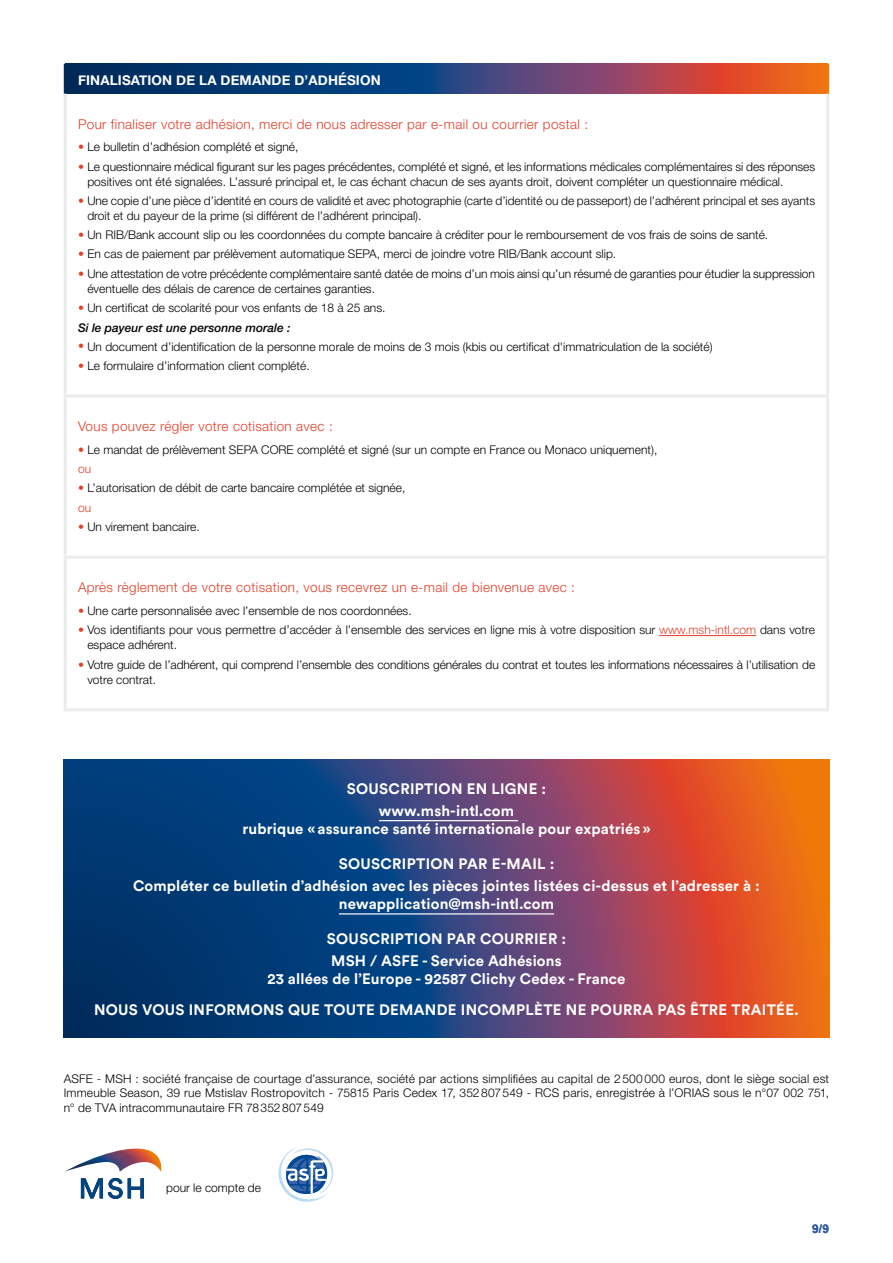
<style>
.page{position:relative;width:893px;height:1263px;background:#fff}
.page>*{position:absolute;margin:0;border:0;box-sizing:border-box;transform-origin:0 0}
.t1{font:700 15px/22.2px "Circular Std";letter-spacing:.01em;color:#fff;text-align:center}
.t2{font:300 13.5px "Helvetica Neue LT Std";letter-spacing:.025em;color:#e03f2a}
.t3{font:700 13.5px "Helvetica Neue";letter-spacing:.01em;color:#fff}
.t4{font:300 12px/15px "Helvetica Neue LT Std";color:#000}
.t5{font:700 12px "Arial";color:#335f9c}
.s1{color:#e03f2a}
.s2{font-weight:500;font-style:italic}
</style>
<div class="page">
<svg style="left:64px;top:759px;width:765px;height:278px;background:#584563"></svg>
<hr style="left:379px;top:820px;width:139px;height:1px;background:#fff">
<hr style="left:339px;top:913px;width:215px;height:1px;background:#fff">
<svg style="left:67px;top:64px;width:759px;height:30px;background:#4f4263"></svg>
<hr style="left:64px;top:94px;width:3px;height:300px;background:#ececec">
<hr style="left:826px;top:94px;width:3px;height:300px;background:#ececec">
<hr style="left:64px;top:397px;width:3px;height:159px;background:#ececec">
<hr style="left:826px;top:397px;width:3px;height:159px;background:#ececec">
<hr style="left:64px;top:559px;width:3px;height:149px;background:#ececec">
<hr style="left:826px;top:559px;width:3px;height:149px;background:#ececec">
<hr style="left:64px;top:64px;width:3px;height:30px;background:#002857">
<hr style="left:826px;top:64px;width:3px;height:30px;background:#ef7a06">
<hr style="left:64px;top:394px;width:765px;height:3px;background:#ececec">
<hr style="left:64px;top:556px;width:765px;height:3px;background:#ececec">
<hr style="left:64px;top:708px;width:765px;height:3px;background:#ececec">
<hr style="left:659px;top:635px;width:97px;height:1px;background:#e03f2a">
<svg style="left:64px;top:1148px;width:98px;height:24px"></svg>
<svg style="left:81px;top:1178px;width:63px;height:21px"></svg>
<svg style="left:278px;top:1147px;width:56px;height:55px"></svg>
<p class="t3" style="left:78px;top:70px;width:304px">FINALISATION DE LA DEMANDE D’ADHÉSION</p>
<p class="t2" style="left:78px;top:116px;width:512px">Pour finaliser votre adhésion, merci de nous adresser par e-mail ou courrier postal :</p>
<p class="t4" style="left:78px;top:139px;width:222px"><span class="s1">•</span> Le bulletin d’adhésion complété et signé,</p>
<p class="t4" style="left:87px;top:159px;width:729px;text-indent:-9px"><span class="s1">•</span> Le questionnaire médical figurant sur les pages précédentes, complété et signé, et les informations médicales complémentaires si des réponses positives ont été signalées. L’assuré principal et, le cas échant chacun de ses ayants droit, doivent compléter un questionnaire médical.</p>
<p class="t4" style="left:87px;top:193px;width:729px;text-indent:-9px"><span class="s1">•</span> Une copie d’une pièce d’identité en cours de validité et avec photographie (carte d’identité ou de passeport) de l’adhérent principal et ses ayants droit et du payeur de la prime (si différent de l’adhérent principal).</p>
<p class="t4" style="left:78px;top:227px;width:692px"><span class="s1">•</span> Un RIB/Bank account slip ou les coordonnées du compte bancaire à créditer pour le remboursement de vos frais de soins de santé.</p>
<p class="t4" style="left:78px;top:246px;width:540px"><span class="s1">•</span> En cas de paiement par prélèvement automatique SEPA, merci de joindre votre RIB/Bank account slip.</p>
<p class="t4" style="left:87px;top:266px;width:729px;text-indent:-9px"><span class="s1">•</span> Une attestation de votre précédente complémentaire santé datée de moins d’un mois ainsi qu’un résumé de garanties pour étudier la suppression éventuelle des délais de carence de certaines garanties.</p>
<p class="t4" style="left:78px;top:297px;width:309px;line-height:20px"><span class="s1">•</span> Un certificat de scolarité pour vos enfants de 18 à 25 ans.<br><span class="s2">Si le payeur est une personne morale :</span></p>
<p class="t4" style="left:78px;top:339px;width:636px"><span class="s1">•</span> Un document d’identification de la personne morale de moins de 3 mois (kbis ou certificat d'immatriculation de la société)</p>
<p class="t4" style="left:78px;top:358px;width:233px"><span class="s1">•</span> Le formulaire d’information client complété.</p>
<p class="t2" style="left:78px;top:418px;width:256px">Vous pouvez régler votre cotisation avec :</p>
<p class="t4" style="left:78px;top:440px;width:581px;line-height:19.2px"><span class="s1">•</span> Le mandat de prélèvement SEPA CORE complété et signé (sur un compte en France ou Monaco uniquement), <span class="s1">ou</span></p>
<p class="t4" style="left:78px;top:478px;width:329px;line-height:19.2px"><span class="s1">•</span> L’autorisation de débit de carte bancaire complétée et signée, <span class="s1">ou</span></p>
<p class="t4" style="left:78px;top:519px;width:123px"><span class="s1">•</span> Un virement bancaire.</p>
<p class="t2" style="left:78px;top:579px;width:498px">Après règlement de votre cotisation, vous recevrez un e-mail de bienvenue avec :</p>
<p class="t4" style="left:78px;top:603px;width:335px"><span class="s1">•</span> Une carte personnalisée avec l’ensemble de nos coordonnées.</p>
<p class="t4" style="left:87px;top:622px;width:729px;text-indent:-9px"><span class="s1">•</span> Vos identifiants pour vous permettre d’accéder à l’ensemble des services en ligne mis à votre disposition sur <span class="s1">www.msh-intl.com</span> dans votre espace adhérent.</p>
<p class="t4" style="left:87px;top:657px;width:729px;text-indent:-9px"><span class="s1">•</span> Votre guide de l’adhérent, qui comprend l’ensemble des conditions générales du contrat et toutes les informations nécessaires à l’utilisation de votre contrat.</p>
<p class="t1" style="left:347px;top:777px;width:201px">SOUSCRIPTION EN LIGNE : www.msh-intl.com</p>
<p class="t1" style="left:242px;top:817px;width:410px">rubrique « assurance santé internationale pour expatriés »</p>
<p class="t1" style="left:133px;top:852px;width:628px">SOUSCRIPTION PAR E-MAIL :<br>Compléter ce bulletin d’adhésion avec les pièces jointes listées ci-dessus et l’adresser à :</p>
<p class="t1" style="left:339px;top:892px;width:217px">newapplication@msh-intl.com</p>
<p class="t1" style="left:327px;top:927px;width:241px;text-align:left">SOUSCRIPTION PAR COURRIER :<br>MSH / ASFE - Service Adhésions</p>
<p class="t1" style="left:94px;top:963px;width:706px;line-height:30.8px">23 allées de l’Europe - 92587 Clichy Cedex - France<br>NOUS VOUS INFORMONS QUE TOUTE DEMANDE INCOMPLÈTE NE POURRA PAS ÊTRE TRAITÉE.</p>
<p class="t4" style="left:64px;top:1071px;width:767px;line-height:14.4px;text-align:justify">ASFE - MSH : société française de courtage d’assurance, société par actions simplifiées au capital de 2500000 euros, dont le siège social est Immeuble Season, 39 rue Mstislav Rostropovitch - 75815 Paris Cedex 17, 352807549 - RCS paris, enregistrée à l’ORIAS sous le n°07 002 751, n° de TVA intracommunautaire FR 78352807549</p>
<p class="t4" style="left:166px;top:1179px;width:96px">pour le compte de</p>
<p class="t5" style="left:812px;top:1221px;width:19px">9/9</p>
</div>
